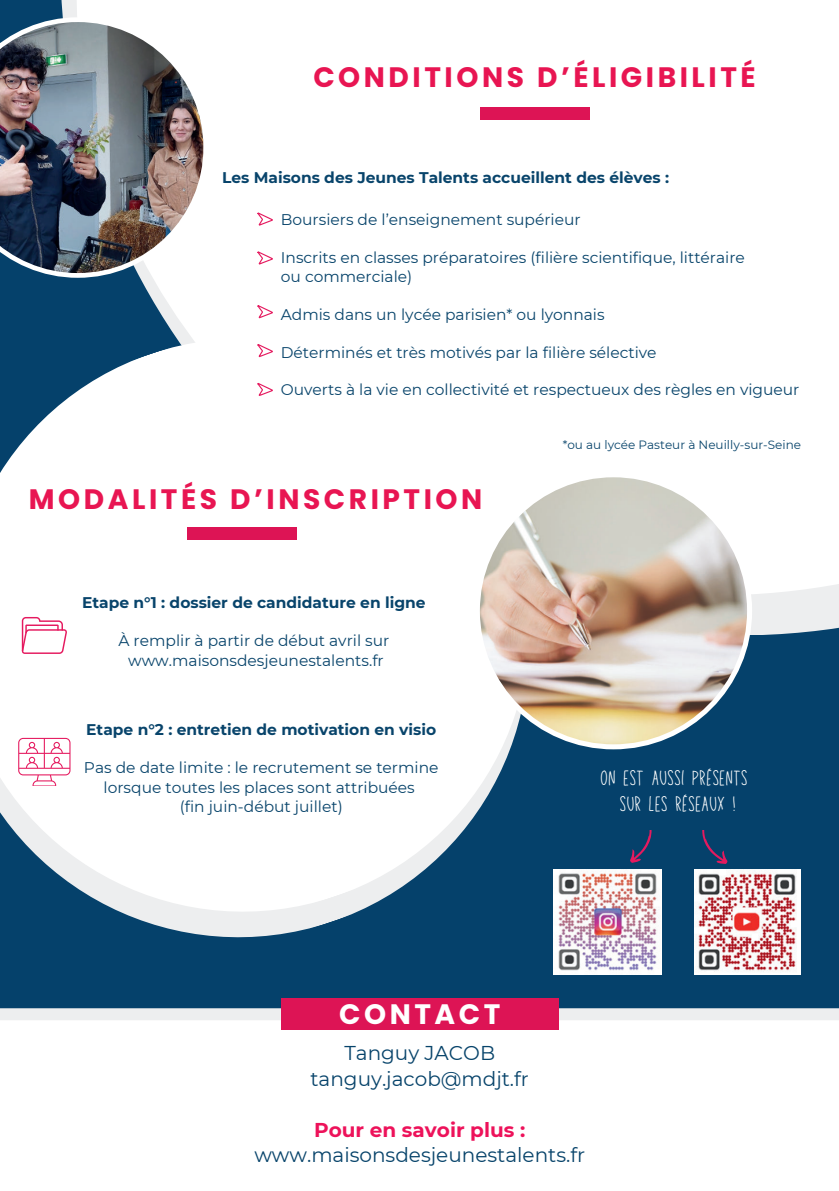
<style>
.page{position:relative;width:839px;height:1191px;background:#fff}
.page>*{position:absolute;margin:0;border:0;box-sizing:border-box;transform-origin:0 0}
.t1{font:700 28px "Poppins";letter-spacing:.125em;color:#e81552}
.t2{font:700 28px "Poppins";letter-spacing:.125em;color:#fff}
.t3{font:20px/25.6px "Montserrat";color:#08446b;text-align:center}
.t4{font:700 20px "Montserrat";color:#ed125a}
.t5{font:18.4px/25.6px "Louisville";color:#fff;text-align:center}
.t6{font:15.4px/19.4px "Montserrat";color:#08446b;text-align:center}
.t7{font:700 15.4px "Montserrat";color:#08446b}
.t8{font:12px "Montserrat";color:#08446b}
</style>
<div class="page">
<div style="left:0;top:0;width:838px;height:1191px;background:#05416b"></div>
<div style="left:77px;top:0;width:761px;height:595px;background:#fff"></div>
<svg style="left:0;top:303px;width:565px;height:635px;fill:#fff"></svg>
<div style="left:0;top:1016px;width:838px;height:175px;background:#fff"></div>
<div style="left:479px;top:107px;width:110px;height:12px;background:#dd1455"></div>
<svg style="left:22px;top:617px;width:45px;height:37px;background:#f9cfdd"></svg>
<svg style="left:18px;top:738px;width:52px;height:48px;background:#f9d1df"></svg>
<svg style="left:257px;top:212px;width:16px;height:14px"></svg>
<svg style="left:257px;top:251px;width:16px;height:14px"></svg>
<svg style="left:257px;top:305px;width:16px;height:13px"></svg>
<svg style="left:257px;top:344px;width:16px;height:13px"></svg>
<svg style="left:257px;top:383px;width:16px;height:13px"></svg>
<img style="left:475px;top:472px;width:277px;height:277px">
<img style="left:0;top:17px;width:204px;height:261px">
<div style="left:187px;top:528px;width:109px;height:12px;background:#dd1455"></div>
<img style="left:553px;top:870px;width:108px;height:105px">
<img style="left:694px;top:870px;width:106px;height:105px">
<div style="left:0;top:1008px;width:838px;height:12px;background:#edeeef"></div>
<div style="left:281px;top:998px;width:277px;height:31px;background:#dd1455"></div>
<svg style="left:702px;top:830px;width:25px;height:34px"></svg>
<svg style="left:630px;top:830px;width:21px;height:33px"></svg>
<h1 class="t1" style="left:313px;top:61px;width:444px">CONDITIONS D’ÉLIGIBILITÉ</h1>
<p class="t7" style="left:222px;top:167px;width:448px">Les Maisons des Jeunes Talents accueillent des élèves :</p>
<p class="t6" style="left:281px;top:209px;width:301px">Boursiers de l’enseignement supérieur</p>
<p class="t6" style="left:281px;top:247px;width:465px;text-align:left">Inscrits en classes préparatoires (filière scientifique, littéraire ou commerciale)</p>
<p class="t6" style="left:281px;top:304px;width:325px">Admis dans un lycée parisien* ou lyonnais</p>
<p class="t6" style="left:281px;top:342px;width:377px">Déterminés et très motivés par la filière sélective</p>
<p class="t6" style="left:281px;top:380px;width:520px">Ouverts à la vie en collectivité et respectueux des règles en vigueur</p>
<h1 class="t1" style="left:29px;top:483px;width:455px">MODALITÉS D’INSCRIPTION</h1>
<p class="t7" style="left:82px;top:591px;width:345px">Etape n°1 : dossier de candidature en ligne</p>
<p class="t6" style="left:118px;top:631px;width:272px">À remplir à partir de début avril sur www.maisonsdesjeunestalents.fr</p>
<p class="t7" style="left:86px;top:718px;width:351px">Etape n°2 : entretien de motivation en visio</p>
<p class="t6" style="left:84px;top:758px;width:356px">Pas de date limite : le recrutement se termine lorsque toutes les places sont attribuées<br>(fin juin-début juillet)</p>
<p class="t8" style="left:562px;top:437px;width:240px">*ou au lycée Pasteur à Neuilly-sur-Seine</p>
<p class="t5" style="left:600px;top:765px;width:149px">ON EST AUSSI PRÉSENTS<br>SUR LES RÉSEAUX !</p>
<h1 class="t2" style="left:339px;top:998px;width:163px">CONTACT</h1>
<p class="t3" style="left:310px;top:1039px;width:220px">Tanguy JACOB tanguy.jacob@mdjt.fr</p>
<p class="t4" style="left:314px;top:1115px;width:213px">Pour en savoir plus :</p>
<p class="t3" style="left:254px;top:1141px;width:332px">www.maisonsdesjeunestalents.fr</p>
</div>
